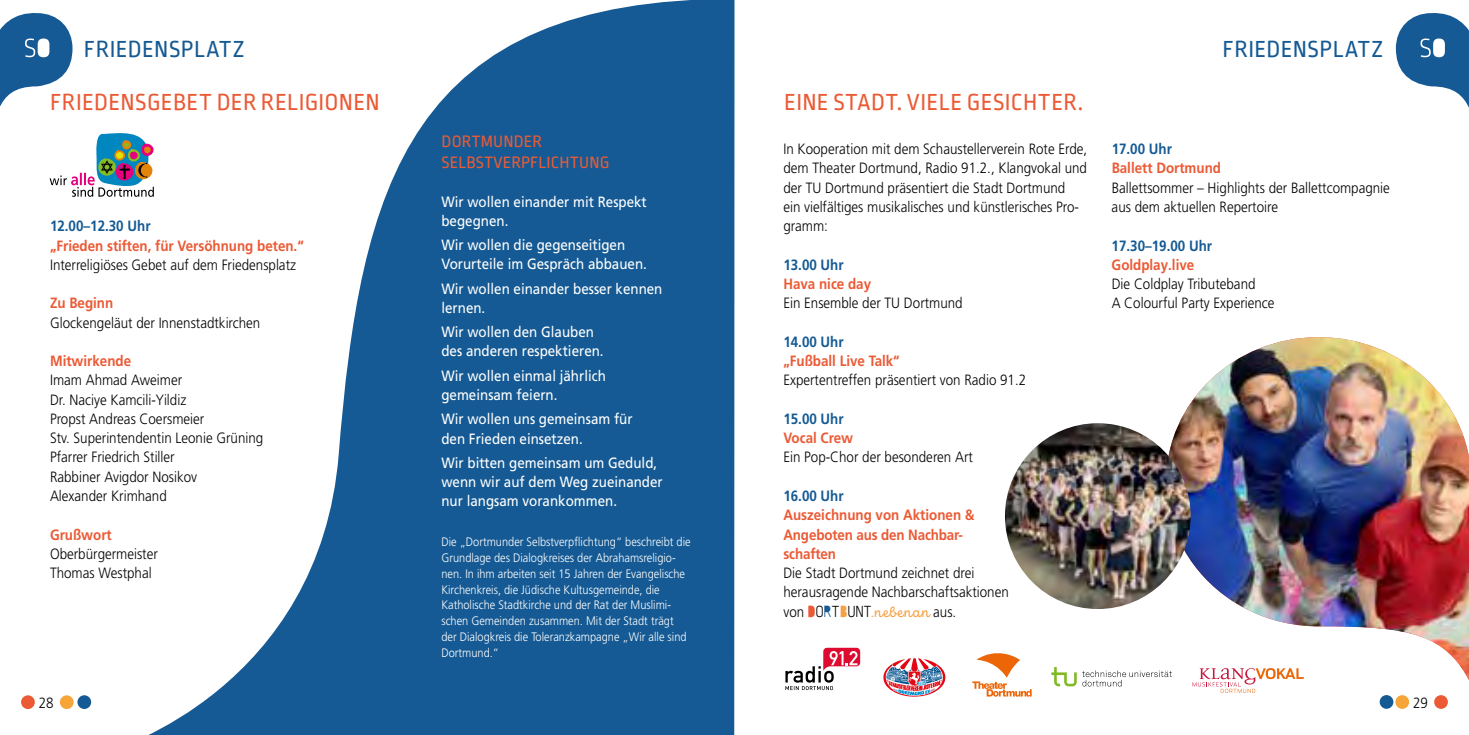
<style>
.page{position:relative;width:1469px;height:735px;background:#fff}
.page>*{position:absolute;margin:0;border:0;box-sizing:border-box;transform-origin:0 0}
.t1{font:24.5px "Ropa Mix Pro";letter-spacing:.01em;color:#eb5a35}
.t2{font:24.5px "Ropa Mix Pro";letter-spacing:.02em;color:#155a94}
.t3{font:17.32px/21px "Ropa Mix Pro";letter-spacing:.01em;color:#eb5a35}
.t4{font:300 14.88px/19.2px "Frutiger LT Pro";color:#000;scale:.9 1}
.t5{font:14.88px/19.2px "Frutiger LT Pro";color:#fff;scale:.9 1}
.t6{font:700 14.88px/19.2px "Frutiger LT Pro";color:#eb5a35;scale:.9 1}
.t7{font:700 14.88px "Frutiger LT Pro";color:#155a94;scale:.9 1}
.t8{font:14.88px "Eldwin Script";letter-spacing:.055em;color:#f6a145;scale:.89 1}
.t9{font:300 12.25px/15.8px "Frutiger LT Pro";color:#fff;scale:.9 1}
.s1{font-family:"Frutiger LT Pro";font-weight:300;color:#000}
.s2{font-family:"DORTBUNT Light";color:#eb5a35}
.s3{font-family:"DORTBUNT Light";color:#000}
.s4{font-family:"DORTBUNT Light";color:#155a94}
.s5{font-family:"DORTBUNT Light"}
</style>
<div class="page">
<div style="left:21px;top:695px;width:14px;height:13px;background:#eb5a35;border-radius:50%"></div>
<div style="left:60px;top:695px;width:14px;height:13px;background:#f7a439;border-radius:50%"></div>
<div style="left:77px;top:694px;width:14px;height:14px;background:#155a94;border-radius:50%"></div>
<svg style="left:0;top:13px;width:111px;height:184px"></svg>
<svg style="left:1395px;top:13px;width:73px;height:93px"></svg>
<svg style="left:111px;top:0;width:624px;height:734px;fill:#155a94"></svg>
<svg style="left:785px;top:647px;width:75px;height:42px"></svg>
<svg style="left:883px;top:658px;width:63px;height:39px"></svg>
<svg style="left:972px;top:653px;width:59px;height:43px"></svg>
<svg style="left:1051px;top:667px;width:25px;height:19px"></svg>
<svg style="left:1082px;top:670px;width:83px;height:16px"></svg>
<svg style="left:1220px;top:692px;width:228px;height:17px"></svg>
<img style="left:1165px;top:337px;width:303px;height:342px">
<img style="left:1005px;top:423px;width:185px;height:185px;border-radius:93px">
<svg style="left:1192px;top:667px;width:111px;height:25px"></svg>
<h1 class="t2" style="left:84px;top:36px;width:162px">FRIEDENSPLATZ</h1>
<h1 class="t2" style="left:1222px;top:36px;width:162px">FRIEDENSPLATZ</h1>
<h1 class="t1" style="left:50px;top:89px;width:331px">FRIEDENSGEBET DER RELIGIONEN</h1>
<p class="t7" style="left:50px;top:217px;width:113px">12.00–12.30 Uhr</p>
<p class="t6" style="left:50px;top:235px;width:283px">„Frieden stiften, für Versöhnung beten.“</p>
<p class="t4" style="left:50px;top:255px;width:275px">Interreligiöses Gebet auf dem Friedensplatz</p>
<p class="t6" style="left:50px;top:293px;width:72px">Zu Beginn</p>
<p class="t4" style="left:50px;top:313px;width:235px">Glockengeläut der Innenstadtkirchen</p>
<p class="t6" style="left:50px;top:351px;width:92px">Mitwirkende</p>
<p class="t4" style="left:50px;top:370px;width:238px">Imam Ahmad Aweimer<br>Dr. Naciye Kamcili-Yildiz<br>Propst Andreas Coersmeier<br>Stv. Superintendentin Leonie Grüning<br>Pfarrer Friedrich Stiller<br>Rabbiner Avigdor Nosikov<br>Alexander Krimhand</p>
<p class="t6" style="left:50px;top:524px;width:70px">Grußwort</p>
<p class="t4" style="left:50px;top:544px;width:121px">Oberbürgermeister<br>Thomas Westphal</p>
<p class="t3" style="left:441px;top:132px;width:169px">DORTMUNDER<br>SELBSTVERPFLICHTUNG</p>
<p class="t5" style="left:441px;top:192px;width:230px">Wir wollen einander mit Respekt begegnen.</p>
<p class="t5" style="left:441px;top:235px;width:230px">Wir wollen die gegenseitigen<br>Vorurteile im Gespräch abbauen.</p>
<p class="t5" style="left:441px;top:279px;width:247px">Wir wollen einander besser kennen lernen.</p>
<p class="t5" style="left:441px;top:322px;width:182px">Wir wollen den Glauben des anderen respektieren.</p>
<p class="t5" style="left:441px;top:366px;width:184px">Wir wollen einmal jährlich gemeinsam feiern.</p>
<p class="t5" style="left:441px;top:409px;width:214px">Wir wollen uns gemeinsam für den Frieden einsetzen.</p>
<p class="t5" style="left:441px;top:452px;width:247px">Wir bitten gemeinsam um Geduld, wenn wir auf dem Weg zueinander nur langsam vorankommen.</p>
<p class="t9" style="left:441px;top:534px;width:278px">Die „Dortmunder Selbstverpflichtung“ beschreibt die Grundlage des Dialogkreises der Abrahamsreligio&shy;nen. In ihm arbeiten seit 15 Jahren der Evangelische Kirchenkreis, die Jüdische Kultusgemeinde, die Katholische Stadtkirche und der Rat der Muslimi&shy;schen Gemeinden zusammen. Mit der Stadt trägt der Dialogkreis die Toleranzkampagne „Wir alle sind Dortmund.“</p>
<h1 class="t1" style="left:784px;top:89px;width:300px">EINE STADT. VIELE GESICHTER.</h1>
<p class="t4" style="left:783px;top:139px;width:339px">In Kooperation mit dem Schaustellerverein Rote Erde, dem Theater Dortmund, Radio 91.2., Klangvokal und der TU Dortmund präsentiert die Stadt Dortmund<br>ein vielfältiges musikalisches und künstlerisches Pro&shy;gramm:</p>
<p class="t7" style="left:783px;top:255px;width:68px">13.00 Uhr</p>
<p class="t6" style="left:783px;top:274px;width:99px">Hava nice day</p>
<p class="t4" style="left:783px;top:293px;width:201px">Ein Ensemble der TU Dortmund</p>
<p class="t7" style="left:783px;top:332px;width:68px">14.00 Uhr</p>
<p class="t6" style="left:783px;top:351px;width:131px">„Fußball Live Talk“</p>
<p class="t4" style="left:783px;top:370px;width:271px">Expertentreffen präsentiert von Radio 91.2</p>
<p class="t7" style="left:783px;top:409px;width:68px">15.00 Uhr</p>
<p class="t6" style="left:783px;top:428px;width:79px">Vocal Crew</p>
<p class="t4" style="left:783px;top:447px;width:212px">Ein Pop-Chor der besonderen Art</p>
<p class="t7" style="left:783px;top:486px;width:68px">16.00 Uhr</p>
<p class="t6" style="left:783px;top:505px;width:214px">Auszeichnung von Aktionen &amp;<br>Angeboten aus den Nachbar&shy;schaften</p>
<p class="t4" style="left:783px;top:563px;width:252px">Die Stadt Dortmund zeichnet drei herausragende Nachbarschaftsaktionen</p>
<p class="t8" style="left:783px;top:603px;width:196px"><span class="s1">von</span> <span class="s2">D</span><span class="s3">O</span><span class="s4">R</span><span class="s3">T</span><span class="s5">B</span><span class="s3">UNT</span>.nebenan <span class="s1">aus.</span></p>
<p class="t7" style="left:1111px;top:140px;width:68px">17.00 Uhr</p>
<p class="t6" style="left:1111px;top:158px;width:123px">Ballett Dortmund</p>
<p class="t4" style="left:1111px;top:178px;width:311px">Ballettsommer – Highlights der Ballettcompagnie aus dem aktuellen Repertoire</p>
<p class="t7" style="left:1111px;top:236px;width:113px">17.30–19.00 Uhr</p>
<p class="t6" style="left:1111px;top:255px;width:93px">Goldplay.live</p>
<p class="t4" style="left:1111px;top:274px;width:182px">Die Coldplay Tributeband<br>A Colourful Party Experience</p>
<p class="t4" style="left:39px;top:693px;width:18px">28</p>
<p class="t4" style="left:1412px;top:693px;width:18px">29</p>
</div>
